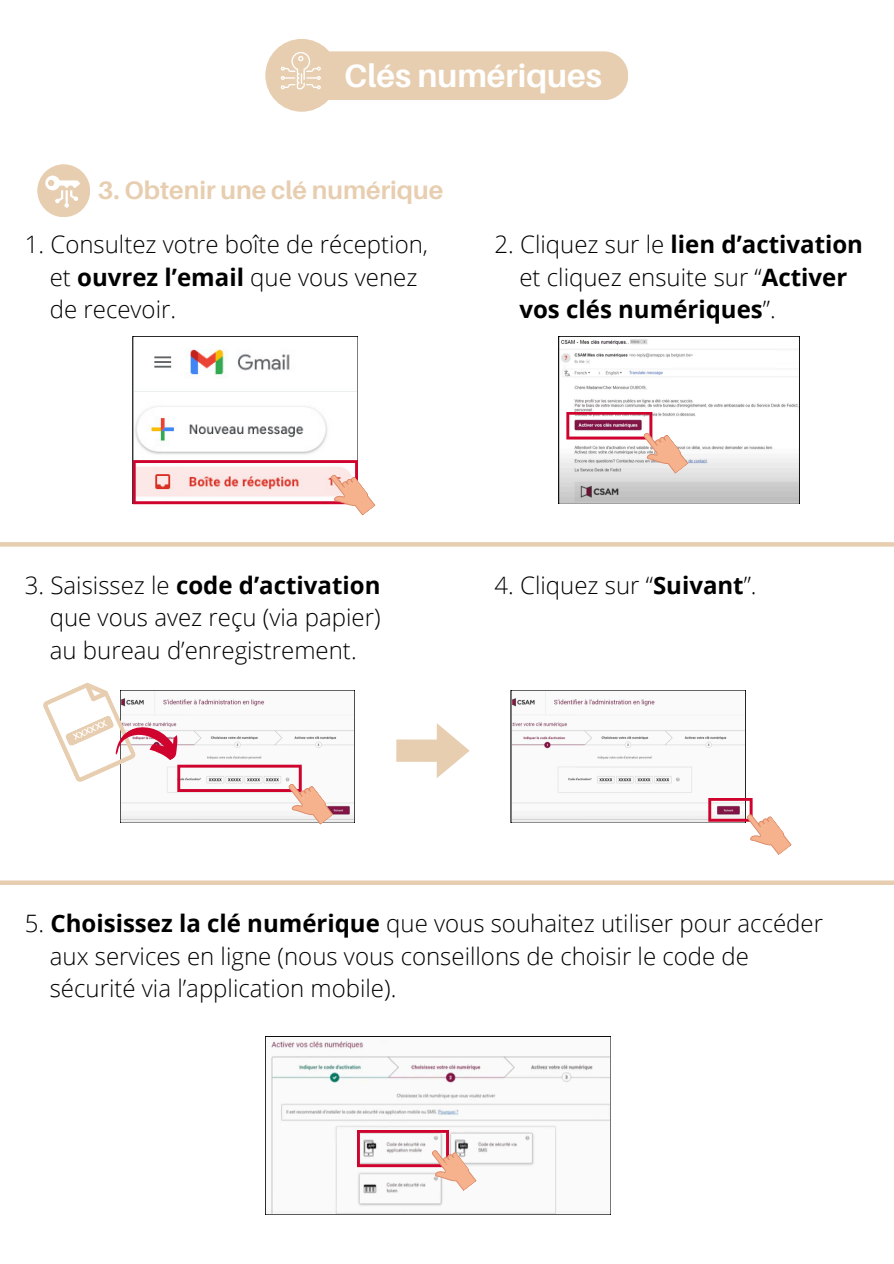
<style>
.page{position:relative;width:894px;height:1264px;background:#fff}
.page>*{position:absolute;margin:0;border:0;box-sizing:border-box;transform-origin:0 0}
.t1{font:700 32.25px "Aileron";color:#fff}
.t2{font:700 25.2px "Aileron";color:#e8ceb0}
.t3{font:300 24px/32.7px "Open Sans";color:#000}
.t4{font:700 24px/32.7px "Open Sans";color:#000}
.t5{font:700 8.85px "Aileron";color:#fff}
.s1{font-weight:700}
.s2{font-weight:300}
</style>
<div class="page">
<hr style="left:0;top:542px;width:893px;height:4px;background:#e8ceb0">
<div style="left:265px;top:39px;width:73px;height:73px;background:#e8ceb0;border-radius:50%"></div>
<div style="left:281px;top:51px;width:347px;height:49px;background:#e8ceb0"></div>
<div style="left:37px;top:164px;width:53px;height:53px;background:#e8ceb0;border-radius:50%"></div>
<div style="left:0;top:880px;width:893px;height:5px;background:#e8ceb0"></div>
<svg style="left:45px;top:176px;width:35px;height:31px"></svg>
<img style="left:135px;top:349px;width:221px;height:106px">
<div style="left:133px;top:336px;width:225px;height:168px;border:1px solid #000"></div>
<svg style="left:133px;top:460px;width:243px;height:56px"></svg>
<img style="left:334px;top:730px;width:19px;height:90px">
<img style="left:513px;top:692px;width:230px;height:128px">
<svg style="left:43px;top:682px;width:291px;height:143px"></svg>
<svg style="left:708px;top:798px;width:84px;height:57px"></svg>
<img style="left:560px;top:339px;width:237px;height:163px">
<div style="left:558px;top:336px;width:241px;height:168px;border:1px solid #000"></div>
<svg style="left:566px;top:412px;width:123px;height:70px"></svg>
<img style="left:271px;top:1040px;width:337px;height:172px">
<div style="left:265px;top:1036px;width:345px;height:178px;border:1px solid #000"></div>
<svg style="left:357px;top:1129px;width:120px;height:70px"></svg>
<svg style="left:396px;top:723px;width:73px;height:55px"></svg>
<p class="t1" style="left:376px;top:56px;width:202px">E-mail/ Gmail</p>
<p class="t1" style="left:344px;top:56px;width:259px">Clés numériques</p>
<p class="t2" style="left:98px;top:175px;width:347px">3. Obtenir une clé numérique</p>
<h2 class="t3" style="left:50px;top:227px;width:379px;text-indent:-25px">1. Consultez votre boîte de réception, et <span class="s1">ouvrez l’email</span> que vous venez de recevoir.</h2>
<h3 class="t4" style="left:519px;top:227px;width:345px;text-indent:-25px"><span class="s2">2. Cliquez sur le</span> lien d’activation <span class="s2">et cliquez ensuite sur “</span>Activer vos clés numériques<span class="s2">”.</span></h3>
<h1 class="t3" style="left:50px;top:568px;width:332px;text-align:justify;text-indent:-25px">3. Saisissez le <span class="s1">code d’activation </span>que vous avez reçu (via papier) au bureau d’enregistrement.</h1>
<p class="t5" style="left:71px;top:732px;width:37px;rotate:-24deg">XXXXXX</p>
<h3 class="t3" style="left:494px;top:568px;width:263px">4. Cliquez sur “<span class="s1">Suivant</span>”.</h3>
<h1 class="t3" style="left:50px;top:906px;width:774px;text-indent:-25px">5. <span class="s1">Choisissez la clé numérique</span> que vous souhaitez utiliser pour accéder aux services en ligne (nous vous conseillons de choisir le code de sécurité via l’application mobile).</h1>
</div>
